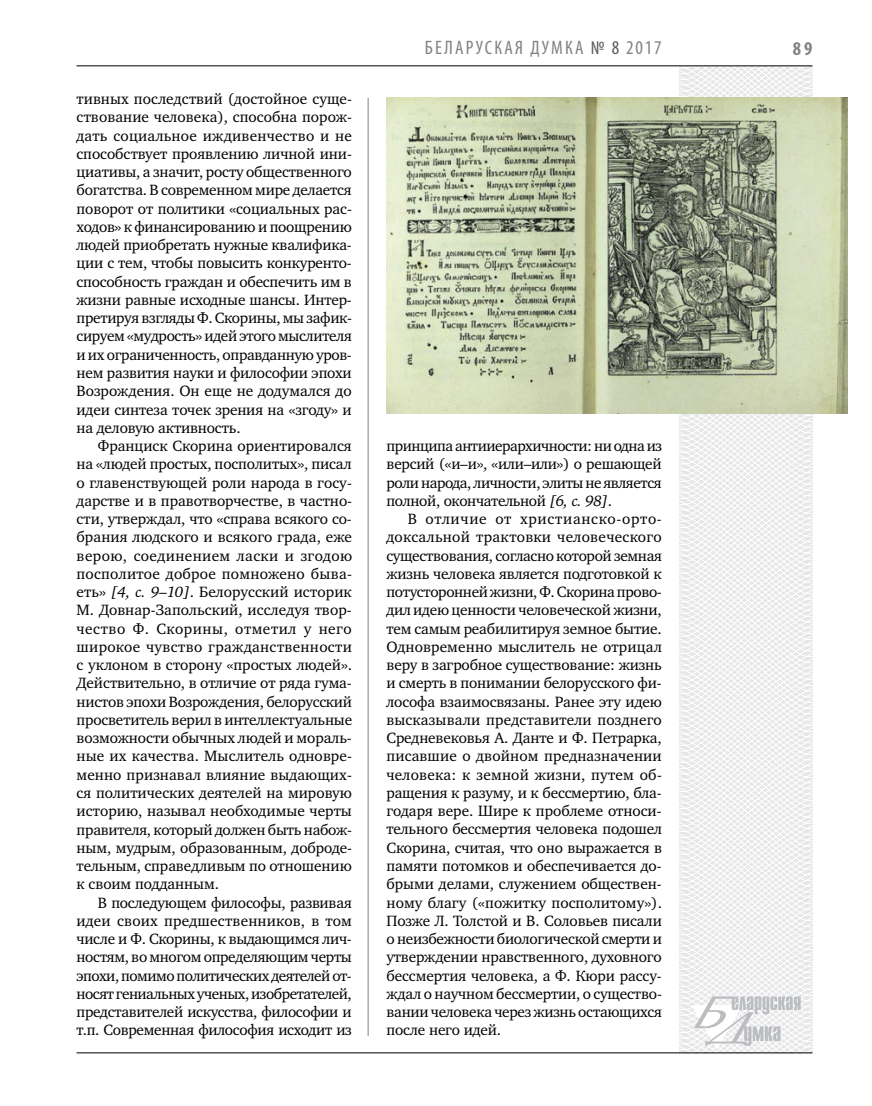
<style>
.page{position:relative;width:872px;height:1106px;background:#fff}
.page>*{position:absolute;margin:0;border:0;box-sizing:border-box;transform-origin:0 0}
.t1{font:condensed 19.5px "Myriad Pro";letter-spacing:.11em;color:#808285}
.t2{font:700 condensed 19.5px "Myriad Pro";color:#808285}
.t3{font:15.3px/18.3px "Charter C";letter-spacing:-.02em;color:#000;text-align:justify}
.s1{font-style:italic}
.s2{color:#58595b}
</style>
<div class="page">
<hr style="left:368px;top:98px;width:1px;height:938px;background:#808285">
<svg style="left:621px;top:65px;width:227px;height:989px"></svg>
<svg style="left:691px;top:996px;width:109px;height:53px"></svg>
<hr style="left:77px;top:65px;width:735px;height:1px;background:#000">
<hr style="left:77px;top:1052px;width:735px;height:1px;background:#000">
<img style="left:386px;top:97px;width:461px;height:316px">
<p class="t3" style="left:77px;top:90px;width:277px">тивных последствий (достойное суще&shy;ствование человека), способна порож&shy;дать социальное иждивенчество и не способствует проявлению личной ини&shy;циативы, а значит, росту общественного богатства. В современном мире делается поворот от политики «социальных рас&shy;ходов» к финансированию и поощрению людей приобретать нужные квалифика&shy;ции с тем, чтобы повысить конкуренто&shy;способность граждан и обеспечить им в жизни равные исходные шансы. Интер&shy;претируя взгляды Ф. Скорины, мы зафик&shy;сируем «мудрость» идей этого мыслителя и их ограниченность, оправданную уров&shy;нем развития науки и философии эпохи Возрождения. Он еще не додумался до идеи синтеза точек зрения на «згоду» и на деловую активность.</p>
<p class="t3" style="left:77px;top:437px;width:277px;text-indent:21px">Франциск Скорина ориентировался на «людей простых, посполитых», писал о главенствующей роли народа в госу&shy;дарстве и в правотворчестве, в частно&shy;сти, утверждал, что «справа всякого со&shy;брания людского и всякого града, еже верою, соединением ласки и згодою посполитое доброе помножено быва&shy;еть» <span class="s1">[4, с. 9–10]</span>. Белорусский историк М. Довнар-Запольский, исследуя твор&shy;чество Ф. Скорины, отметил у него широкое чувство гражданственности с уклоном в сторону «простых людей».<br>Действительно, в отличие от ряда гума&shy;нистов эпохи Возрождения, белорусский просветитель верил в интеллектуальные возможности обычных людей и мораль&shy;ные их качества. Мыслитель одновре&shy;менно признавал влияние выдающих&shy;ся политических деятелей на мировую историю, называл необходимые черты правителя, который должен быть набож&shy;ным, мудрым, образованным, доброде&shy;тельным, справедливым по отношению к своим подданным.</p>
<p class="t3" style="left:77px;top:893px;width:277px;text-indent:21px">В последующем философы, развивая идеи своих предшественников, в том числе и Ф. Скорины, к выдающимся лич&shy;ностям, во многом определяющим черты эпохи, помимо политических деятелей от&shy;носят гениальных ученых, изобретателей, представителей искусства, философии и т.п. Современная философия исходит из</p>
<p class="t1" style="left:425px;top:36px;width:238px">БЕЛА РУСКАЯ ДУМКА <span class="s2">№ 8</span> 2017</p>
<p class="t2" style="left:793px;top:37px;width:21px">89</p>
<p class="t3" style="left:386px;top:437px;width:277px">принципа антииерархичности: ни одна из версий («и–и», «или–или») о решающей роли народа, личности, элиты не является полной, окончательной <span class="s1">[6, с. 98]</span>.</p>
<p class="t3" style="left:386px;top:510px;width:277px;text-indent:21px">В отличие от христианско-орто&shy;доксальной трактовки человеческого существования, согласно которой земная жизнь человека является подготовкой к потусторонней жизни, Ф. Скорина прово&shy;дил идею ценности человеческой жизни, тем самым реабилитируя земное бытие.<br>Одновременно мыслитель не отрицал веру в загробное существование: жизнь и смерть в понимании белорусского фи&shy;лософа взаимосвязаны. Ранее эту идею высказывали представители позднего Средневековья А. Данте и Ф. Петрарка, писавшие о двойном предназначении человека: к земной жизни, путем об&shy;ращения к разуму, и к бессмертию, бла&shy;годаря вере. Шире к проблеме относи&shy;тельного бессмертия человека подошел Скорина, считая, что оно выражается в памяти потомков и обеспечивается до&shy;брыми делами, служением обществен&shy;ному благу («пожитку посполитому»).<br>Позже Л. Толстой и В. Соловьев писали о неизбежности биологической смерти и утверждении нравственного, духовного бессмертия человека, а Ф. Кюри рассу&shy;ждал о научном бессмертии, о существо&shy;вании человека через жизнь остающихся после него идей.</p>
</div>
